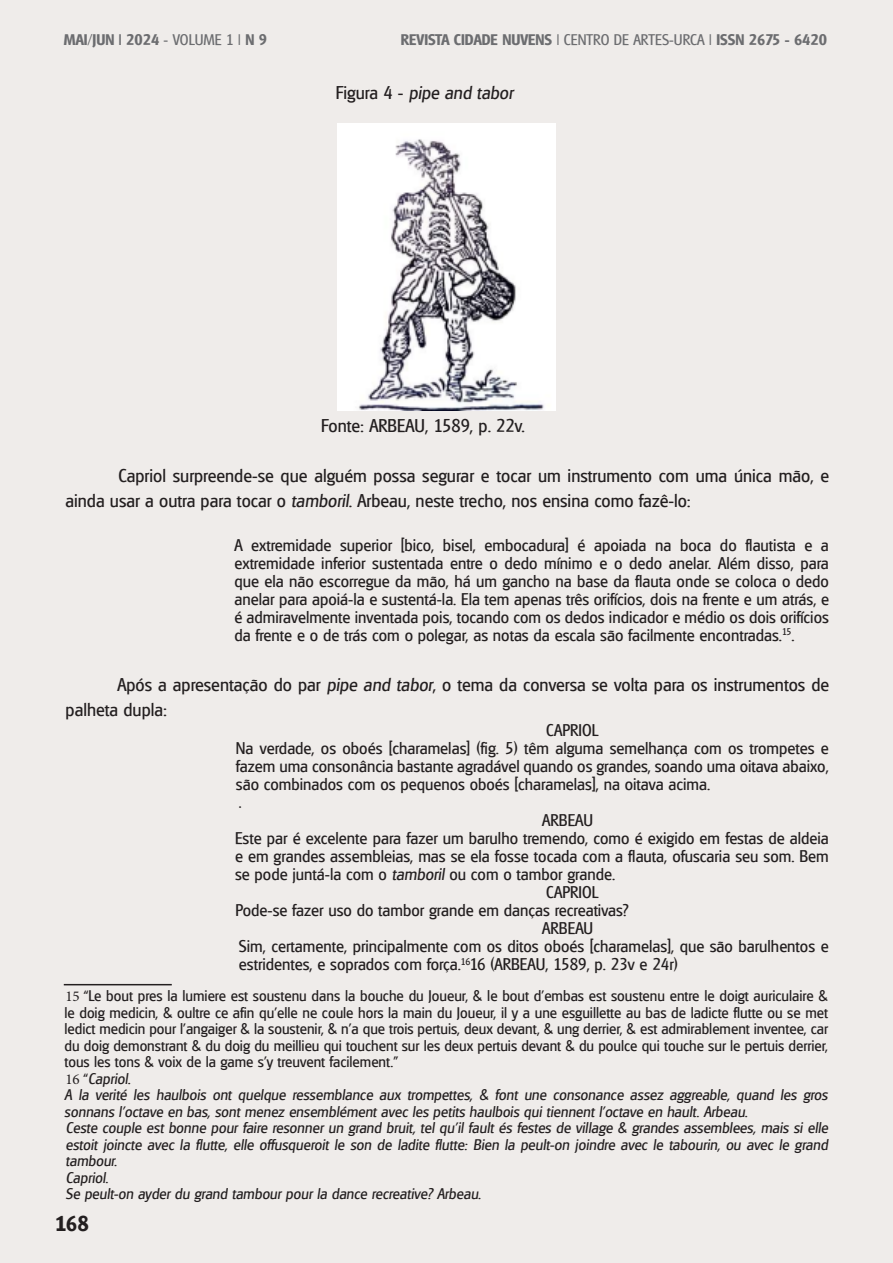
<style>
.page{position:relative;width:893px;height:1263px;background:#efecea}
.page>*{position:absolute;margin:0;border:0;box-sizing:border-box;transform-origin:0 0}
.t1{font:700 21px "Glasgow";color:#231f20}
.t2{font:18px/25.2px "Glasgow";color:#231f20}
.t3{font:italic 18px "Glasgow";color:#231f20}
.t4{font:16.5px/18px "Glasgow";color:#231f20;text-align:justify}
.t5{font:16.5px "Times New Roman";color:#231f20}
.t6{font:italic 15px/16.5px "Glasgow";color:#231f20}
.t7{font:700 15px "Glasgow";color:#6c6d70}
.s1{font-weight:400}
.s2{font-style:normal}
.s3{font-style:italic}
.s4{font-family:"Minion Pro";font-style:normal}
</style>
<div class="page">
<img style="left:337px;top:124px;width:219px;height:286px">
<hr style="left:64px;top:984px;width:108px;height:1px;background:#231f20">
<p class="t7" style="left:64px;top:30px;width:205px">MAI/JUN | 2024 <span class="s1">- VOLUME 1 |</span> N 9</p>
<p class="t7" style="left:401px;top:30px;width:428px">REVISTA CIDADE NUVENS <span class="s1">| CENTRO DE ARTES-URCA |</span> ISSN 2675 - 6420</p>
<p class="t3" style="left:336px;top:81px;width:179px"><span class="s2">Figura 4 -</span> pipe and tabor</p>
<p class="t2" style="left:321px;top:413px;width:205px">Fonte: ARBEAU, 1589, p. 22v.</p>
<p class="t2" style="left:65px;top:463px;width:765px;text-indent:53px">Capriol surpreende-se que alguém possa segurar e tocar um instrumento com uma única mão, e ainda usar a outra para tocar o <span class="s3">tamboril</span>. Arbeau, neste trecho, nos ensina como fazê-lo:</p>
<p class="t4" style="left:234px;top:536px;width:596px">A extremidade superior [bico, bisel, embocadura] é apoiada na boca do flautista e a extremidade inferior sustentada entre o dedo mínimo e o dedo anelar. Além disso, para que ela não escorregue da mão, há um gancho na base da flauta onde se coloca o dedo anelar para apoiá-la e sustentá-la. Ela tem apenas três orifícios, dois na frente e um atrás, e é admiravelmente inventada pois, tocando com os dedos indicador e médio os dois orifícios da frente e o de trás com o polegar, as notas da escala são facilmente encontradas.<sup>15</sup>.</p>
<p class="t2" style="left:66px;top:672px;width:765px;text-indent:52px">Após a apresentação do par <span class="s3">pipe and tabor</span>, o tema da conversa se volta para os instrumentos de palheta dupla:</p>
<p class="t4" style="left:236px;top:721px;width:594px;text-align:left;text-indent:310px">CAPRIOL<br>Na verdade, os oboés [charamelas] (fig. 5) têm alguma semelhança com os trompetes e fazem uma consonância bastante agradável quando os grandes, soando uma oitava abaixo, são combinados com os pequenos oboés [charamelas], na oitava acima.</p>
<p class="t5" style="left:238px;top:791px;width:6px">.</p>
<p class="t4" style="left:542px;top:811px;width:53px">ARBEAU</p>
<p class="t4" style="left:235px;top:829px;width:595px">Este par é excelente para fazer um barulho tremendo, como é exigido em festas de aldeia</p>
<p class="t4" style="left:235px;top:847px;width:595px">e em grandes assembleias, mas se ela fosse tocada com a flauta, ofuscaria seu som. Bem</p>
<p class="t4" style="left:235px;top:865px;width:382px">se pode juntá-la com o <span class="s3">tamboril</span> ou com o tambor grande.</p>
<p class="t4" style="left:546px;top:883px;width:54px">CAPRIOL</p>
<p class="t4" style="left:236px;top:901px;width:395px">Pode-se fazer uso do tambor grande em danças recreativas?</p>
<p class="t4" style="left:542px;top:919px;width:53px">ARBEAU</p>
<p class="t4" style="left:239px;top:937px;width:591px">Sim, certamente, principalmente com os ditos oboés [charamelas], que são barulhentos e</p>
<p class="t4" style="left:239px;top:955px;width:440px">estridentes, e soprados com força.<sup>16</sup>16 (ARBEAU, 1589, p. 23v e 24r)</p>
<p class="t6" style="left:64px;top:987px;width:765px"><span class="s4">15</span> <span class="s2">“Le bout pres la lumiere est soustenu dans la bouche du Joueur, &amp; le bout d'embas est soustenu entre le doigt auriculaire &amp; le doig medicin, &amp; oultre ce afin qu'elle ne coule hors la main du Joueur, il y a une esguillette au bas de ladicte flutte ou se met ledict medicin pour l'angaiger &amp; la soustenir, &amp; n'a que trois pertuis, deux devant, &amp; ung derrier, &amp; est admirablement inventee, car du doig demonstrant &amp; du doig du meillieu qui touchent sur les deux pertuis devant &amp; du poulce qui touche sur le pertuis derrier, tous les tons &amp; voix de la game s'y treuvent facilement.”<br></span><span class="s4">16</span> <span class="s2">“</span>Capriol.<br>A la verité les haulbois ont quelque ressemblance aux trompettes, &amp; font une consonance assez aggreable, quand les gros sonnans l'octave en bas, sont menez ensemblément avec les petits haulbois qui tiennent l'octave en hault. Arbeau.<br>Ceste couple est bonne pour faire resonner un grand bruit, tel qu'il fault és festes de village &amp; grandes assemblees, mais si elle estoit joincte avec la flutte, elle offusqueroit le son de ladite flutte: Bien la peult-on joindre avec le tabourin, ou avec le grand tambour.<br>Capriol.<br>Se peult-on ayder du grand tambour pour la dance recreative? Arbeau.</p>
<p class="t1" style="left:55px;top:1210px;width:35px">168</p>
</div>
